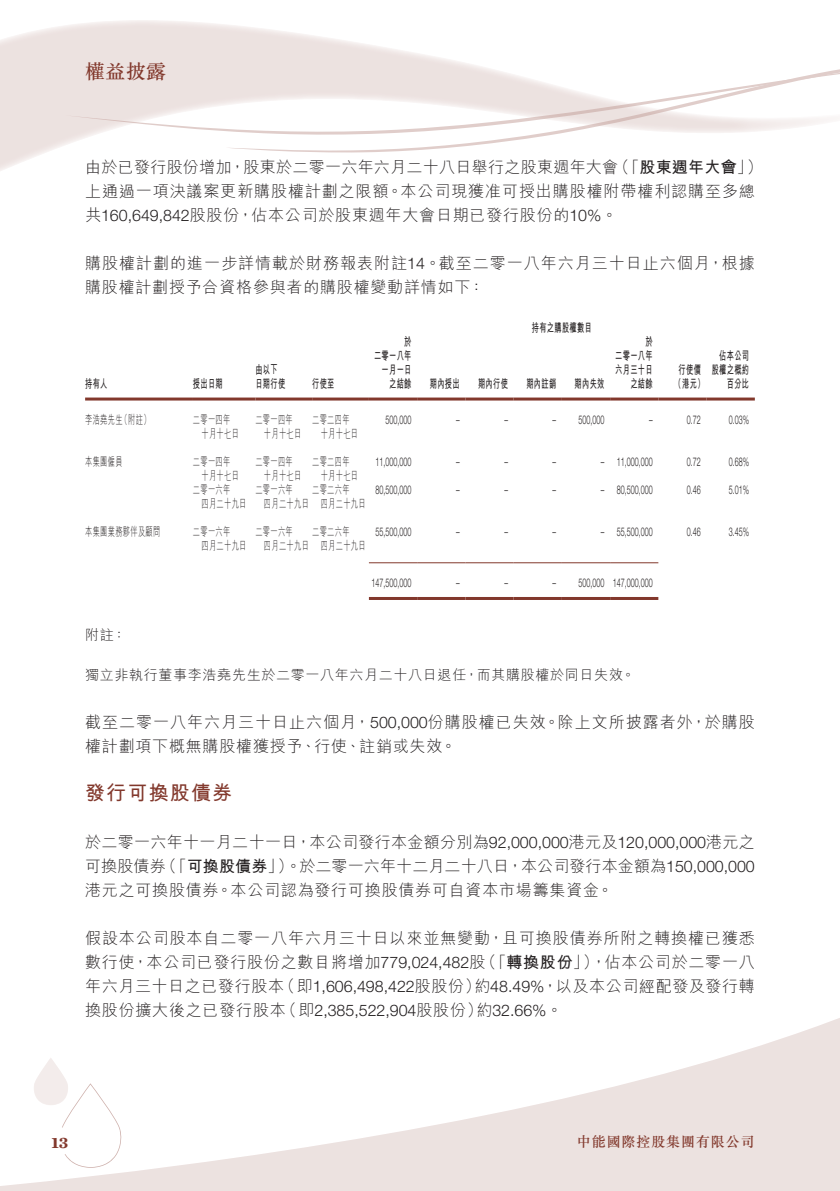
<style>
.page{position:relative;width:840px;height:1191px;background:#fff}
.page>*{position:absolute;margin:0;border:0;box-sizing:border-box;transform-origin:0 0}
.Heading_1{font:700 20px "M Hei HK";letter-spacing:.06em;color:#82382c}
.t1{font:500 20px "M Sung HK";color:#82382c}
.Body_Text{font:300 16px/24px "M Hei HK";letter-spacing:.05em;color:#231f20}
.Body_Text-2{font:300 16px/24px "M Hei HK";letter-spacing:.02em;color:#231f20;text-align:right}
.Body_Text-3{font:700 16px "M Hei HK";letter-spacing:.02em;color:#231f20}
.t2{font:700 16px "Chronicle Text G2";color:#82382c}
.Notes{font:300 14px "M Hei HK";letter-spacing:.05em;color:#231f20}
.t3{font:500 14px "M Sung HK";letter-spacing:.065em;color:#82382c}
.Body_Text-4{font:300 12px "Helvetica Neue LT Std";color:#231f20;scale:.6 1}
.Body_Text-5{font:300 12px/14px "M Hei HK";letter-spacing:.05em;color:#231f20;scale:.6 1}
.Body_Text-6{font:700 12px "M Hei HK";letter-spacing:.05em;color:#231f20;scale:.6 1}
.s1{font-weight:300}
.s2{font-family:"Helvetica Neue LT Std"}
.s3{font-weight:700}
</style>
<div class="page">
<svg style="left:0;top:20px;width:453px;height:151px;fill:#f1e9e7"></svg>
<svg style="left:64px;top:67px;width:161px;height:68px;fill:#ece2e0"></svg>
<svg style="left:225px;top:61px;width:614px;height:91px"></svg>
<svg style="left:0;top:1018px;width:839px;height:173px"></svg>
<svg style="left:33px;top:1057px;width:88px;height:110px"></svg>
<hr style="left:85px;top:397px;width:108px;height:3px;background:#82382c">
<hr style="left:193px;top:397px;width:62px;height:3px;background:#82382c">
<hr style="left:255px;top:397px;width:57px;height:3px;background:#82382c">
<hr style="left:312px;top:397px;width:57px;height:3px;background:#82382c">
<hr style="left:369px;top:397px;width:48px;height:3px;background:#82382c">
<hr style="left:417px;top:397px;width:48px;height:3px;background:#82382c">
<hr style="left:465px;top:397px;width:48px;height:3px;background:#82382c">
<hr style="left:513px;top:397px;width:48px;height:3px;background:#82382c">
<hr style="left:561px;top:397px;width:48px;height:3px;background:#82382c">
<hr style="left:609px;top:397px;width:49px;height:3px;background:#82382c">
<hr style="left:658px;top:397px;width:48px;height:3px;background:#82382c">
<hr style="left:706px;top:397px;width:48px;height:3px;background:#82382c">
<hr style="left:369px;top:562px;width:48px;height:1px;background:#82382c">
<hr style="left:417px;top:562px;width:48px;height:1px;background:#82382c">
<hr style="left:465px;top:562px;width:48px;height:1px;background:#82382c">
<hr style="left:513px;top:562px;width:48px;height:1px;background:#82382c">
<hr style="left:561px;top:562px;width:48px;height:1px;background:#82382c">
<hr style="left:609px;top:562px;width:49px;height:1px;background:#82382c">
<hr style="left:369px;top:597px;width:48px;height:3px;background:#82382c">
<hr style="left:417px;top:597px;width:48px;height:3px;background:#82382c">
<hr style="left:465px;top:597px;width:48px;height:3px;background:#82382c">
<hr style="left:513px;top:597px;width:48px;height:3px;background:#82382c">
<hr style="left:561px;top:597px;width:48px;height:3px;background:#82382c">
<hr style="left:609px;top:597px;width:49px;height:3px;background:#82382c">
<p class="t1" style="left:85px;top:57px;width:83px">權益披露</p>
<p class="Body_Text-3" style="left:613px;top:156px;width:141px"><span class="s1">（「</span>股東週年大會<span class="s1">「</span></p>
<p class="Body_Text" style="left:746px;top:155px;width:17px">(</p>
<p class="Body_Text" style="left:85px;top:155px;width:671px">由於已發行股份增加，股東於二零一六年六月二十八日舉行之股東週年大會<br>上通過一項決議案更新購股權計劃之限額。本公司現獲准可授出購股權附帶權利認購至多總共<span class="s2">160,649,842</span>股股份，佔本公司於股東週年大會日期已發行股份的<span class="s2">10%</span>。</p>
<p class="Body_Text" style="left:85px;top:251px;width:670px">購股權計劃的進一步詳情載於財務報表附註<span class="s2">14</span>。截至二零一八年六月三十日止六個月，根據購股權計劃授予合資格參與者的購股權變動詳情如下：</p>
<p class="Body_Text-6" style="left:531px;top:318px;width:102px">持有之購股權數目</p>
<p class="Body_Text-6" style="left:85px;top:374px;width:39px">持有人</p>
<p class="Body_Text-6" style="left:193px;top:374px;width:51px">授出日期</p>
<p class="Body_Text-6" style="left:255px;top:360px;width:39px">由以下</p>
<p class="Body_Text-6" style="left:255px;top:374px;width:51px">日期行使</p>
<p class="Body_Text-6" style="left:312px;top:374px;width:39px">行使至</p>
<p class="Body_Text-6" style="left:404px;top:332px;width:14px">於</p>
<p class="Body_Text-6" style="left:374px;top:346px;width:64px">二零一八年</p>
<p class="Body_Text-6" style="left:381px;top:360px;width:51px">一月一日</p>
<p class="Body_Text-6" style="left:389px;top:374px;width:39px">之結餘</p>
<p class="Body_Text-6" style="left:429px;top:374px;width:51px">期內授出</p>
<p class="Body_Text-6" style="left:478px;top:374px;width:51px">期內行使</p>
<p class="Body_Text-6" style="left:526px;top:374px;width:51px">期內註銷</p>
<p class="Body_Text-6" style="left:574px;top:374px;width:51px">期內失效</p>
<p class="Body_Text-6" style="left:645px;top:332px;width:14px">於</p>
<p class="Body_Text-6" style="left:615px;top:346px;width:64px">二零一八年</p>
<p class="Body_Text-6" style="left:615px;top:360px;width:64px">六月三十日</p>
<p class="Body_Text-6" style="left:630px;top:374px;width:39px">之結餘</p>
<p class="Body_Text-6" style="left:678px;top:360px;width:39px">行使價</p>
<p class="Body_Text-6" style="left:674px;top:374px;width:52px">（港元(</p>
<p class="Body_Text-6" style="left:719px;top:346px;width:51px">佔本公司</p>
<p class="Body_Text-6" style="left:711px;top:360px;width:64px">股權之概約</p>
<p class="Body_Text-6" style="left:726px;top:374px;width:39px">百分比</p>
<p class="Body_Text-5" style="left:120px;top:413px;width:52px">（附註）</p>
<p class="Body_Text-5" style="left:85px;top:413px;width:64px">李浩堯先生</p>
<p class="Body_Text-5" style="left:193px;top:413px;width:64px">二零一四年</p>
<p class="Body_Text-5" style="left:201px;top:427px;width:64px">十月十七日</p>
<p class="Body_Text-5" style="left:264px;top:413px;width:64px;text-indent:-9px">二零一四年十月十七日</p>
<p class="Body_Text-5" style="left:320px;top:413px;width:64px;text-indent:-9px">二零二四年十月十七日</p>
<p class="Body_Text-4" style="left:728px;top:413px;width:35px">0.03%</p>
<p class="Body_Text-4" style="left:385px;top:413px;width:45px">500,000</p>
<p class="Body_Text-4" style="left:578px;top:413px;width:45px">500,000</p>
<p class="Body_Text-4" style="left:686px;top:413px;width:25px">0.72</p>
<p class="Body_Text-4" style="left:456px;top:413px;width:7px">–</p>
<p class="Body_Text-4" style="left:504px;top:413px;width:7px">–</p>
<p class="Body_Text-4" style="left:552px;top:413px;width:7px">–</p>
<p class="Body_Text-4" style="left:648px;top:413px;width:7px">–</p>
<p class="Body_Text-5" style="left:85px;top:455px;width:64px">本集團僱員</p>
<p class="Body_Text-5" style="left:193px;top:455px;width:64px">二零一四年</p>
<p class="Body_Text-5" style="left:201px;top:469px;width:64px">十月十七日</p>
<p class="Body_Text-5" style="left:264px;top:455px;width:64px;text-indent:-9px">二零一四年十月十七日</p>
<p class="Body_Text-5" style="left:320px;top:455px;width:64px;text-indent:-9px">二零二四年十月十七日</p>
<p class="Body_Text-4" style="left:728px;top:455px;width:35px">0.68%</p>
<p class="Body_Text-4" style="left:375px;top:455px;width:61px">11,000,000</p>
<p class="Body_Text-4" style="left:616px;top:455px;width:61px">11,000,000</p>
<p class="Body_Text-4" style="left:686px;top:455px;width:25px">0.72</p>
<p class="Body_Text-4" style="left:456px;top:455px;width:7px">–</p>
<p class="Body_Text-4" style="left:504px;top:455px;width:7px">–</p>
<p class="Body_Text-4" style="left:552px;top:455px;width:7px">–</p>
<p class="Body_Text-4" style="left:600px;top:455px;width:7px">–</p>
<p class="Body_Text-5" style="left:201px;top:483px;width:76px;text-indent:-9px">二零一六年<br>四月二十九日</p>
<p class="Body_Text-5" style="left:264px;top:483px;width:76px;text-indent:-9px">二零一六年<br>四月二十九日</p>
<p class="Body_Text-5" style="left:320px;top:483px;width:76px;text-indent:-9px">二零二六年<br>四月二十九日</p>
<p class="Body_Text-4" style="left:728px;top:483px;width:35px">5.01%</p>
<p class="Body_Text-4" style="left:375px;top:483px;width:61px">80,500,000</p>
<p class="Body_Text-4" style="left:616px;top:483px;width:61px">80,500,000</p>
<p class="Body_Text-4" style="left:686px;top:483px;width:25px">0.46</p>
<p class="Body_Text-4" style="left:456px;top:483px;width:7px">–</p>
<p class="Body_Text-4" style="left:504px;top:483px;width:7px">–</p>
<p class="Body_Text-4" style="left:552px;top:483px;width:7px">–</p>
<p class="Body_Text-4" style="left:600px;top:483px;width:7px">–</p>
<p class="Body_Text-5" style="left:85px;top:525px;width:127px">本集團業務夥伴及顧問</p>
<p class="Body_Text-5" style="left:193px;top:525px;width:64px">二零一六年</p>
<p class="Body_Text-5" style="left:201px;top:539px;width:76px">四月二十九日</p>
<p class="Body_Text-5" style="left:264px;top:525px;width:76px;text-indent:-9px">二零一六年<br>四月二十九日</p>
<p class="Body_Text-5" style="left:320px;top:525px;width:76px;text-indent:-9px">二零二六年<br>四月二十九日</p>
<p class="Body_Text-4" style="left:728px;top:525px;width:35px">3.45%</p>
<p class="Body_Text-4" style="left:375px;top:525px;width:61px">55,500,000</p>
<p class="Body_Text-4" style="left:616px;top:525px;width:61px">55,500,000</p>
<p class="Body_Text-4" style="left:686px;top:525px;width:25px">0.46</p>
<p class="Body_Text-4" style="left:456px;top:525px;width:7px">–</p>
<p class="Body_Text-4" style="left:504px;top:525px;width:7px">–</p>
<p class="Body_Text-4" style="left:552px;top:525px;width:7px">–</p>
<p class="Body_Text-4" style="left:600px;top:525px;width:7px">–</p>
<p class="Body_Text-4" style="left:371px;top:575px;width:68px">147,500,000</p>
<p class="Body_Text-4" style="left:456px;top:575px;width:7px">–</p>
<p class="Body_Text-4" style="left:504px;top:575px;width:7px">–</p>
<p class="Body_Text-4" style="left:552px;top:575px;width:7px">–</p>
<p class="Body_Text-4" style="left:578px;top:575px;width:45px">500,000</p>
<p class="Body_Text-4" style="left:612px;top:575px;width:68px">147,000,000</p>
<p class="Notes" style="left:85px;top:627px;width:42px">附註：</p>
<p class="Notes" style="left:85px;top:667px;width:551px">獨立非執行董事李浩堯先生於二零一八年六月二十八日退任，而其購股權於同日失效。</p>
<p class="Body_Text" style="left:85px;top:710px;width:671px">截至二零一八年六月三十日止六個月，<span class="s2">500,000</span>份購股權已失效。除上文所披露者外，於購股權計劃項下概無購股權獲授予、行使、註銷或失效。</p>
<p class="Heading_1" style="left:85px;top:778px;width:148px">發行可換股債券</p>
<p class="Body_Text-2" style="left:85px;top:830px;width:671px">於二零一六年十一月二十一日，本公司發行本金額分別為<span class="s2">92,000,000</span>港元及<span class="s2">120,000,000</span>港元之（「<span class="s3">可換股債券</span>」）。於二零一六年十二月二十八日，本公司發行本金額為<span class="s2">150,000,000</span></p>
<p class="Body_Text" style="left:85px;top:854px;width:529px">可換股債券<br>港元之可換股債券。本公司認為發行可換股債券可自資本市場籌集資金。</p>
<p class="Body_Text" style="left:85px;top:926px;width:671px;text-align:right">假設本公司股本自二零一八年六月三十日以來並無變動，且可換股債券所附之轉換權已獲悉，佔本公司於二零一八</p>
<p class="Body_Text" style="left:480px;top:950px;width:120px">（「<span class="s3">轉換股份</span>」）</p>
<p class="Body_Text" style="left:279px;top:950px;width:477px;text-indent:-194px">數行使，本公司已發行股份之數目將增加<span class="s2">779,024,482</span>股<br>（即<span class="s2">1,606,498,422</span>股股份 約） <span class="s2">48.49%</span>，以及本公司經配發及發行轉</p>
<p class="Body_Text" style="left:281px;top:974px;width:283px;text-indent:-196px">年六月三十日之已發行股本<br>（即<span class="s2">2,385,522,904</span>股股份 約） <span class="s2">32.66%</span>。</p>
<p class="Body_Text" style="left:85px;top:998px;width:202px">換股份擴大後之已發行股本</p>
<p class="t2" style="left:51px;top:1129px;width:18px">13</p>
<p class="t3" style="left:576px;top:1131px;width:179px">中能國際控股集團有限公司</p>
</div>
